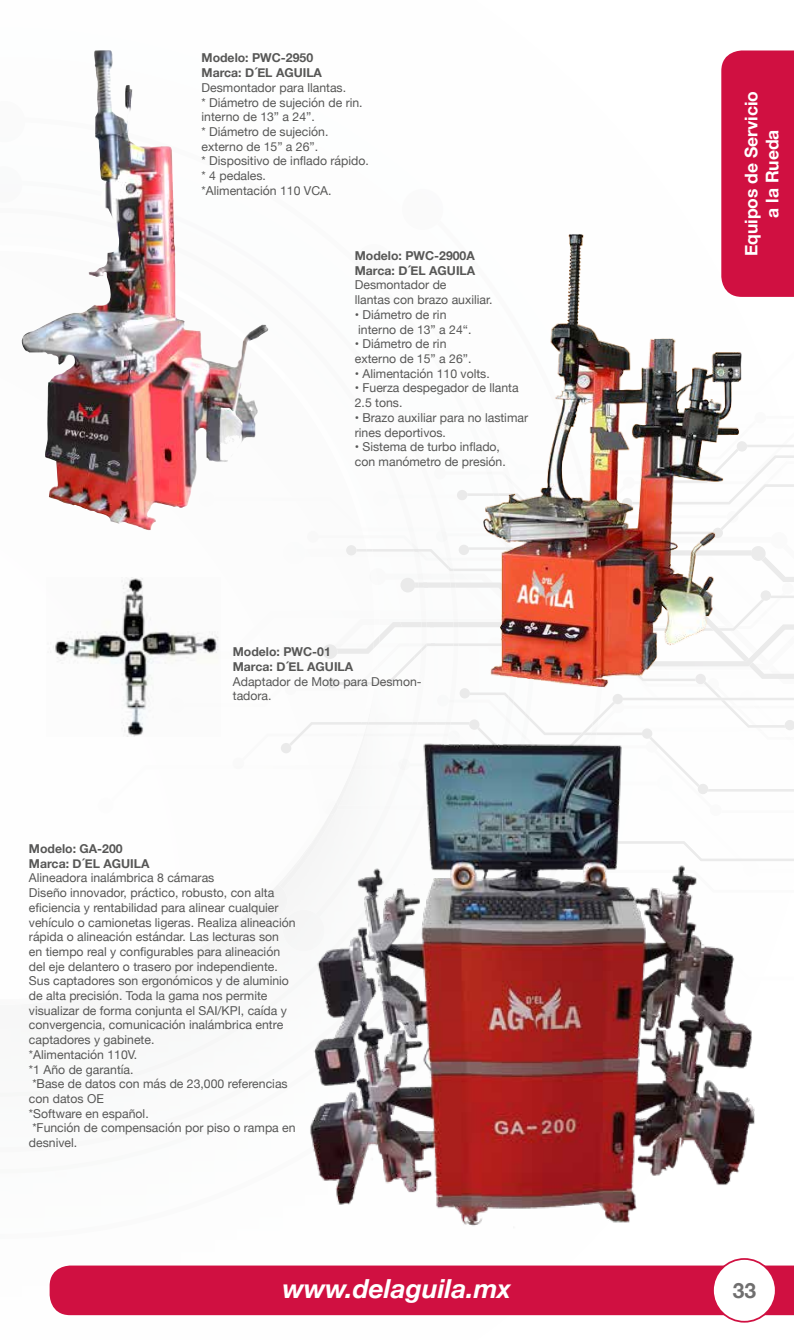
<style>
.page{position:relative;width:794px;height:1340px;background:#fff}
.page>*{position:absolute;margin:0;border:0;box-sizing:border-box;transform-origin:0 0}
.t1{font:italic 700 26.25px "Helvetica Neue";color:#fff}
.t2{font:700 21px "Helvetica Neue";color:#706f6f}
.t3{font:700 17.5px/21px "Helvetica Neue";color:#fff;text-align:center}
.t4{font:12.25px/14.7px "Helvetica Neue";color:#575756}
.t5{font:700 12.25px/14.7px "Helvetica Neue";color:#575756}
</style>
<div class="page">
<svg style="left:156px;top:245px;width:113px;height:86px"></svg>
<svg style="left:191px;top:892px;width:107px;height:64px"></svg>
<svg style="left:127px;top:331px;width:667px;height:561px"></svg>
<div style="left:721px;top:50px;width:73px;height:247px;background:#d01041"></div>
<div style="left:50px;top:1265px;width:744px;height:50px;background:#d01041"></div>
<div style="left:713px;top:1258px;width:62px;height:63px;background:#fff;border-radius:50%"></div>
<div style="left:712px;top:1258px;width:64px;height:64px;border:2px solid #d01041;border-radius:50%"></div>
<img style="left:472px;top:228px;width:297px;height:464px">
<img style="left:21px;top:50px;width:135px;height:480px">
<img style="left:50px;top:578px;width:171px;height:158px">
<img style="left:300px;top:719px;width:463px;height:507px">
<p class="t5" style="left:201px;top:51px;width:122px">Modelo: PWC-2950<br>Marca: D´EL AGUILA</p>
<p class="t4" style="left:201px;top:81px;width:169px">Desmontador para llantas.<br>* Diámetro de sujeción de rin. interno de 13” a 24”.<br>* Diámetro de sujeción. externo de 15” a 26”.<br>* Dispositivo de inflado rápido. * 4 pedales.<br>*Alimentación 110 VCA.</p>
<p class="t5" style="left:355px;top:249px;width:122px">Modelo: PWC-2900A<br>Marca: D´EL AGUILA</p>
<p class="t4" style="left:355px;top:278px;width:139px">Desmontador de<br>llantas con brazo auxiliar.</p>
<p class="t4" style="left:355px;top:308px;width:118px">• Diámetro de rin interno de 13” a 24“.</p>
<p class="t4" style="left:355px;top:337px;width:118px">• Diámetro de rin externo de 15” a 26”.</p>
<p class="t4" style="left:355px;top:367px;width:136px">• Alimentación 110 volts.</p>
<p class="t4" style="left:355px;top:381px;width:165px">• Fuerza despegador de llanta<br>2.5 tons.</p>
<p class="t4" style="left:355px;top:411px;width:175px">• Brazo auxiliar para no lastimar rines deportivos.</p>
<p class="t4" style="left:355px;top:440px;width:152px">• Sistema de turbo inflado, con manómetro de presión.</p>
<p class="t5" style="left:233px;top:644px;width:122px">Modelo: PWC-01<br>Marca: D´EL AGUILA</p>
<p class="t4" style="left:233px;top:674px;width:190px">Adaptador de Moto para Desmon&shy;tadora.</p>
<p class="t5" style="left:29px;top:841px;width:122px">Modelo: GA-200<br>Marca: D´EL AGUILA</p>
<p class="t4" style="left:29px;top:871px;width:268px">Alineadora inalámbrica 8 cámaras<br>Diseño innovador, práctico, robusto, con alta eficiencia y rentabilidad para alinear cualquier vehículo o camionetas ligeras. Realiza alineación rápida o alineación estándar. Las lecturas son<br>en tiempo real y configurables para alineación del eje delantero o trasero por independiente.<br>Sus captadores son ergonómicos y de aluminio de alta precisión. Toda la gama nos permite visualizar de forma conjunta el SAI/KPI, caída y convergencia, comunicación inalámbrica entre captadores y gabinete.<br>*Alimentación 110V.<br>*1 Año de garantía.<br>*Base de datos con más de 23,000 referencias con datos OE<br>*Software en español.<br>*Función de compensación por piso o rampa en desnivel.</p>
<h1 class="t1" style="left:283px;top:1268px;width:230px">www.delaguila.mx</h1>
<h3 class="t3" style="left:741px;top:256px;width:167px;rotate:-90deg">Equipos de Servicio a la Rueda</h3>
<h2 class="t2" style="left:732px;top:1274px;width:25px">33</h2>
</div>
